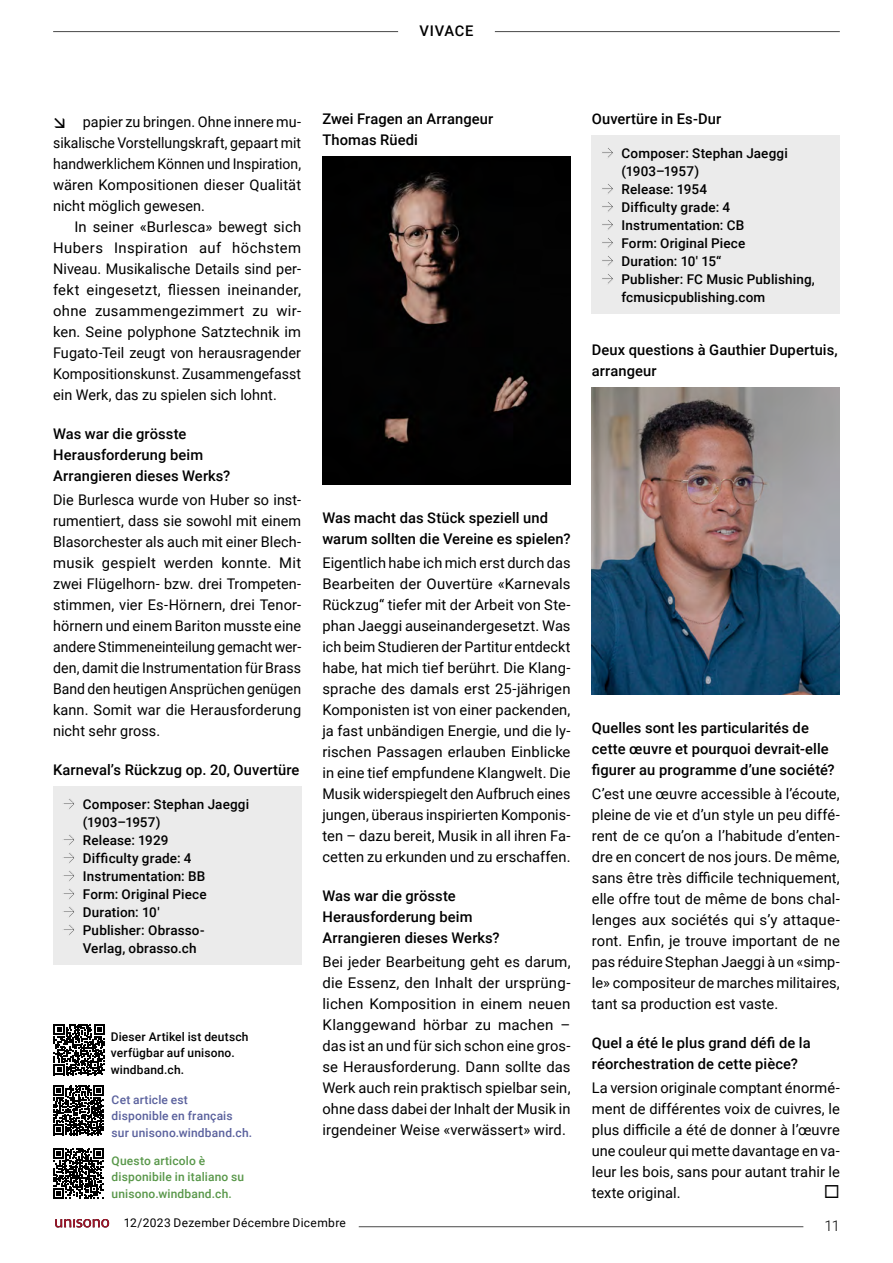
<style>
.page{position:relative;width:893px;height:1263px;background:#fff}
.page>*{position:absolute;margin:0;border:0;box-sizing:border-box;transform-origin:0 0}
.DE_Grundtext_ohne_Einzug{font:14.7px/21px "Roboto";letter-spacing:.005em;color:#000;text-align:justify}
.DE_Zwischentitel{font:500 14.7px/21px "Roboto";letter-spacing:.005em;color:#000}
.DE_Grundtext_mit_Einzug{font:14.7px/21px "Roboto";letter-spacing:.005em;color:#000;text-align:justify}
.t1{font:300 14.7px "Roboto";color:#000}
.t2{font:500 13.5px/18px "Roboto";letter-spacing:.01em;color:#000}
.IT_Legende_ohne_Linie{font:500 12px/16.5px "Roboto";letter-spacing:.015em;color:#589749}
.FR_Legende_ohne_Linie{font:500 12px/16.5px "Roboto";letter-spacing:.015em;color:#5a619d}
.DE_Legende_ohne_Linie{font:500 12px/16.5px "Roboto";letter-spacing:.015em;color:#000}
.t3{font:12px "Roboto";letter-spacing:.03em;color:#000}
</style>
<div class="page">
<hr style="left:359px;top:1226px;width:481px;height:1px;background:#484848">
<div style="left:803px;top:1223px;width:58px;height:6px;background:#fff"></div>
<svg style="left:55px;top:1219px;width:54px;height:8px"></svg>
<hr style="left:53px;top:31px;width:787px;height:1px;background:#484848">
<div style="left:398px;top:28px;width:97px;height:6px;background:#fff"></div>
<div style="left:53px;top:786px;width:248px;height:53px;background:#ebebeb"></div>
<div style="left:53px;top:822px;width:248px;height:35px;background:#ebebeb"></div>
<div style="left:53px;top:840px;width:248px;height:35px;background:#ebebeb"></div>
<div style="left:53px;top:858px;width:248px;height:35px;background:#ebebeb"></div>
<div style="left:53px;top:876px;width:248px;height:35px;background:#ebebeb"></div>
<div style="left:53px;top:894px;width:248px;height:35px;background:#ebebeb"></div>
<div style="left:53px;top:912px;width:248px;height:53px;background:#ebebeb"></div>
<div style="left:592px;top:135px;width:248px;height:53px;background:#ebebeb"></div>
<div style="left:592px;top:171px;width:248px;height:35px;background:#ebebeb"></div>
<div style="left:592px;top:189px;width:248px;height:35px;background:#ebebeb"></div>
<div style="left:592px;top:207px;width:248px;height:35px;background:#ebebeb"></div>
<div style="left:592px;top:225px;width:248px;height:35px;background:#ebebeb"></div>
<div style="left:592px;top:243px;width:248px;height:35px;background:#ebebeb"></div>
<div style="left:592px;top:261px;width:248px;height:53px;background:#ebebeb"></div>
<img style="left:322px;top:157px;width:248px;height:327px">
<img style="left:592px;top:388px;width:248px;height:306px">
<svg style="left:54px;top:1024px;width:51px;height:51px"></svg>
<svg style="left:54px;top:1085px;width:50px;height:50px"></svg>
<svg style="left:54px;top:1148px;width:50px;height:50px"></svg>
<p class="DE_Zwischentitel" style="left:419px;top:20px;width:56px">VIVACE</p>
<p class="DE_Grundtext_ohne_Einzug" style="left:53px;top:111px;width:250px;text-indent:30px">papier zu bringen. Ohne innere mu&shy;sikalische Vorstellungskraft, gepaart mit handwerklichem Können und Inspiration, wären Kompositionen dieser Qualität nicht möglich gewesen.</p>
<p class="DE_Grundtext_mit_Einzug" style="left:53px;top:216px;width:250px;text-indent:21px">In seiner «Burlesca» bewegt sich Hubers Inspiration auf höchstem Niveau. Musikalische Details sind per&shy;fekt eingesetzt, fliessen ineinander, ohne zusammengezimmert zu wir&shy;ken. Seine polyphone Satztechnik im Fugato-Teil zeugt von herausragender Kompositionskunst. Zusammengefasst ein Werk, das zu spielen sich lohnt.</p>
<h2 class="DE_Zwischentitel" style="left:53px;top:423px;width:179px">Was war die grösste<br>Herausforderung beim<br>Arrangieren dieses Werks?</h2>
<p class="DE_Grundtext_ohne_Einzug" style="left:53px;top:489px;width:250px">Die Burlesca wurde von Huber so inst&shy;rumentiert, dass sie sowohl mit einem Blasorchester als auch mit einer Blech&shy;musik gespielt werden konnte. Mit zwei Flügelhorn- bzw. drei Trompeten&shy;stimmen, vier Es-Hörnern, drei Tenor&shy;hörnern und einem Bariton musste eine andere Stimmeneinteilung gemacht wer&shy;den, damit die Instrumentation für Brass Band den heutigen Ansprüchen genügen kann. Somit war die Herausforderung nicht sehr gross.</p>
<h2 class="DE_Zwischentitel" style="left:53px;top:759px;width:248px">Karneval’s Rückzug op. 20, Ouvertüre</h2>
<p class="t2" style="left:83px;top:795px;width:168px">Composer: Stephan Jaeggi (1903–1957)</p>
<p class="t2" style="left:83px;top:831px;width:87px">Release: 1929</p>
<p class="t2" style="left:83px;top:849px;width:110px">Difficulty grade: 4</p>
<p class="t2" style="left:83px;top:867px;width:124px">Instrumentation: BB</p>
<p class="t2" style="left:83px;top:885px;width:125px">Form: Original Piece</p>
<p class="t2" style="left:83px;top:903px;width:78px">Duration: 10′</p>
<p class="t2" style="left:83px;top:921px;width:123px">Publisher: Obrasso-<br>Verlag, obrasso.ch</p>
<p class="DE_Legende_ohne_Linie" style="left:111px;top:1028px;width:139px">Dieser Artikel ist deutsch verfügbar auf unisono. windband.ch.</p>
<p class="FR_Legende_ohne_Linie" style="left:112px;top:1091px;width:142px">Cet article est<br>disponible en français sur unisono.windband.ch.</p>
<p class="IT_Legende_ohne_Linie" style="left:112px;top:1152px;width:134px">Questo articolo è disponibile in italiano su unisono.windband.ch.</p>
<h2 class="DE_Zwischentitel" style="left:322px;top:108px;width:172px">Zwei Fragen an Arrangeur<br>Thomas Rüedi</h2>
<h2 class="DE_Zwischentitel" style="left:322px;top:507px;width:250px">Was macht das Stück speziell und warum sollten die Vereine es spielen?</h2>
<p class="DE_Grundtext_ohne_Einzug" style="left:322px;top:552px;width:250px">Eigentlich habe ich mich erst durch das Bearbeiten der Ouvertüre «Karnevals Rückzug“ tiefer mit der Arbeit von Ste&shy;phan Jaeggi auseinandergesetzt. Was ich beim Studieren der Partitur entdeckt habe, hat mich tief berührt. Die Klang&shy;sprache des damals erst 25-jährigen Komponisten ist von einer packenden, ja fast unbändigen Energie, und die ly&shy;rischen Passagen erlauben Einblicke in eine tief empfundene Klangwelt. Die Musik widerspiegelt den Aufbruch eines jungen, überaus inspirierten Komponis&shy;ten – dazu bereit, Musik in all ihren Fa&shy;cetten zu erkunden und zu erschaffen.</p>
<h2 class="DE_Zwischentitel" style="left:322px;top:885px;width:179px">Was war die grösste<br>Herausforderung beim<br>Arrangieren dieses Werks?</h2>
<p class="DE_Grundtext_ohne_Einzug" style="left:322px;top:951px;width:250px">Bei jeder Bearbeitung geht es darum, die Essenz, den Inhalt der ursprüng&shy;lichen Komposition in einem neuen Klanggewand hörbar zu machen – das ist an und für sich schon eine gros&shy;se Herausforderung. Dann sollte das Werk auch rein praktisch spielbar sein, ohne dass dabei der Inhalt der Musik in irgendeiner Weise «verwässert» wird.</p>
<p class="t3" style="left:124px;top:1214px;width:224px">12/2023 Dezember Décembre Dicembre</p>
<h2 class="DE_Zwischentitel" style="left:592px;top:108px;width:131px">Ouvertüre in Es-Dur</h2>
<p class="t2" style="left:621px;top:144px;width:168px">Composer: Stephan Jaeggi (1903–1957)</p>
<p class="t2" style="left:621px;top:180px;width:87px">Release: 1954</p>
<p class="t2" style="left:621px;top:198px;width:110px">Difficulty grade: 4</p>
<p class="t2" style="left:621px;top:216px;width:124px">Instrumentation: CB</p>
<p class="t2" style="left:621px;top:234px;width:125px">Form: Original Piece</p>
<p class="t2" style="left:621px;top:252px;width:101px">Duration: 10′ 15“</p>
<p class="t2" style="left:621px;top:270px;width:195px">Publisher: FC Music Publishing, fcmusicpublishing.com</p>
<h2 class="DE_Zwischentitel" style="left:592px;top:339px;width:247px">Deux questions à Gauthier Dupertuis, arrangeur</h2>
<h2 class="DE_Zwischentitel" style="left:592px;top:717px;width:244px">Quelles sont les particularités de cette œuvre et pourquoi devrait-elle figurer au programme d’une société?</h2>
<p class="DE_Grundtext_ohne_Einzug" style="left:592px;top:783px;width:250px">C’est une œuvre accessible à l’écoute, pleine de vie et d’un style un peu diffé&shy;rent de ce qu’on a l’habitude d’enten&shy;dre en concert de nos jours. De même, sans être très difficile techniquement, elle offre tout de même de bons chal&shy;lenges aux sociétés qui s’y attaque&shy;ront. Enfin, je trouve important de ne pas réduire Stephan Jaeggi à un «simp&shy;le» compositeur de marches militaires, tant sa production est vaste.</p>
<h2 class="DE_Zwischentitel" style="left:592px;top:1032px;width:220px">Quel a été le plus grand défi de la réorchestration de cette pièce?</h2>
<p class="DE_Grundtext_ohne_Einzug" style="left:592px;top:1077px;width:250px">La version originale comptant énormé&shy;ment de différentes voix de cuivres, le plus difficile a été de donner à l’œuvre une couleur qui mette davantage en va&shy;leur les bois, sans pour autant trahir le texte original.</p>
<p class="t1" style="left:824px;top:1216px;width:17px">11</p>
</div>
